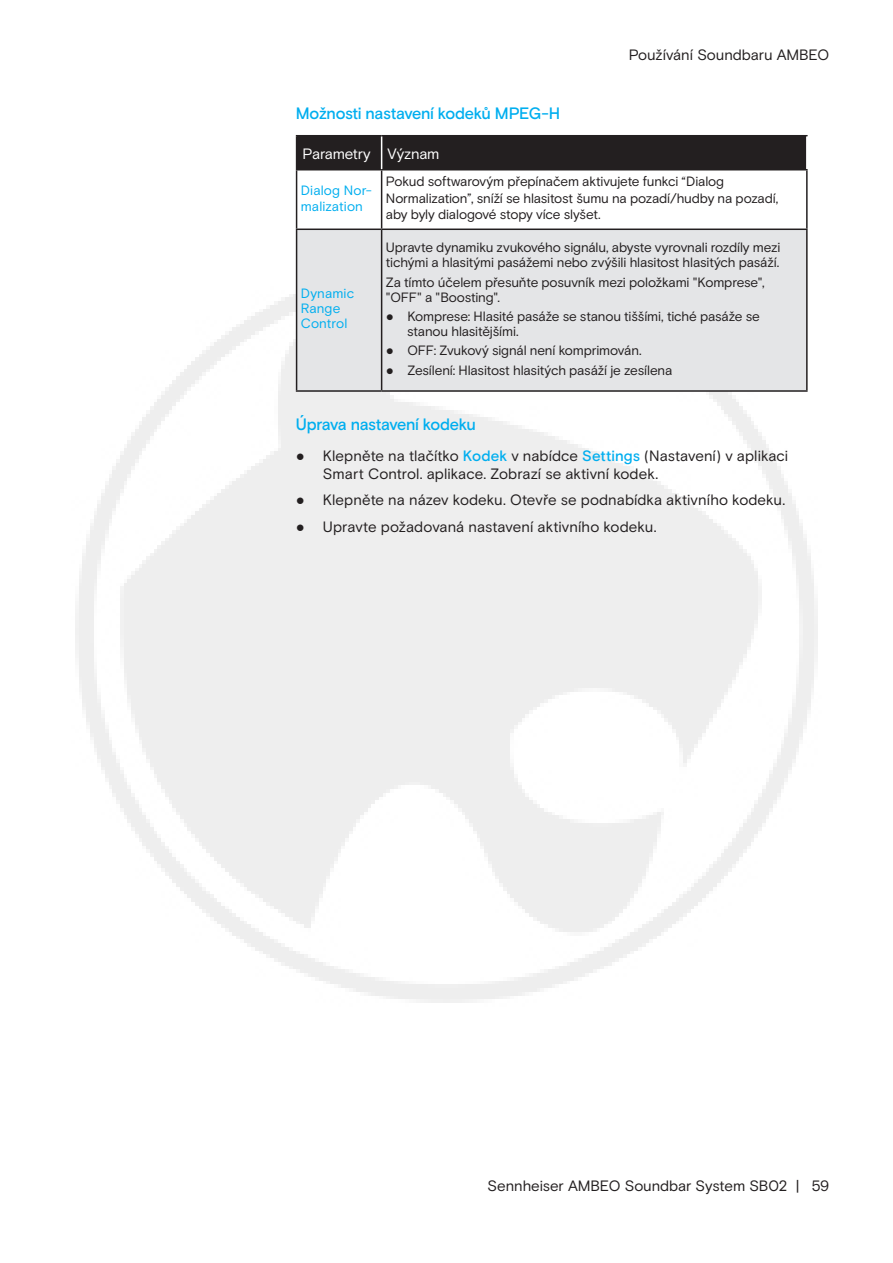
<style>
.page{position:relative;width:893px;height:1263px;background:#fff}
.page>*{position:absolute;margin:0;border:0;box-sizing:border-box;transform-origin:0 0}
.t1{font:500 16.5px "EPOS Basis";letter-spacing:-.025em;color:#00aeef}
.t2{font:15px/18px "EPOS Basis";color:#231f20}
.t3{font:15px "EPOS Basis";letter-spacing:-.02em;color:#fff}
.t4{font:13.5px/15px "EPOS Basis";letter-spacing:-.015em;color:#231f20}
.t5{font:13.5px/15px "EPOS Basis";letter-spacing:.005em;color:#00aeef}
.s1{font-family:"Arial";font-weight:900}
.s2{font-weight:500;color:#00aeef}
</style>
<div class="page">
<svg style="left:297px;top:136px;width:509px;height:93px"></svg>
<div style="left:297px;top:230px;width:509px;height:160px;background:#e4e5e7"></div>
<hr style="left:296px;top:135px;width:86px;height:1px;background:#231f20">
<hr style="left:296px;top:136px;width:1px;height:33px;background:#231f20">
<hr style="left:382px;top:135px;width:426px;height:1px;background:#231f20">
<hr style="left:296px;top:169px;width:86px;height:1px;background:#231f20">
<hr style="left:296px;top:170px;width:1px;height:59px;background:#231f20">
<hr style="left:382px;top:169px;width:426px;height:1px;background:#231f20">
<hr style="left:296px;top:230px;width:1px;height:160px;background:#231f20">
<hr style="left:296px;top:390px;width:86px;height:2px;background:#231f20">
<hr style="left:382px;top:390px;width:426px;height:2px;background:#231f20">
<hr style="left:381px;top:170px;width:1px;height:59px;background:#231f20">
<hr style="left:806px;top:170px;width:2px;height:59px;background:#231f20">
<hr style="left:296px;top:229px;width:86px;height:1px;background:#231f20">
<hr style="left:382px;top:229px;width:426px;height:1px;background:#231f20">
<hr style="left:381px;top:230px;width:1px;height:160px;background:#231f20">
<hr style="left:806px;top:230px;width:2px;height:160px;background:#231f20">
<hr style="left:381px;top:136px;width:1px;height:33px;background:#fff">
<p class="t2" style="left:629px;top:46px;width:202px">Používání Soundbaru AMBEO</p>
<p class="t1" style="left:296px;top:104px;width:266px">Možnosti nastavení kodeků MPEG-H</p>
<p class="t3" style="left:303px;top:145px;width:138px">Parametry Význam</p>
<p class="t5" style="left:301px;top:182px;width:73px;line-height:16.2px">Dialog Nor&shy;malization</p>
<p class="t4" style="left:386px;top:174px;width:394px;line-height:16.5px">Pokud softwarovým přepínačem aktivujete funkci “Dialog<br>Normalization”, sníží se hlasitost šumu na pozadí/hudby na pozadí, aby byly dialogové stopy více slyšet.</p>
<p class="t4" style="left:386px;top:241px;width:396px">Upravte dynamiku zvukového signálu, abyste vyrovnali rozdíly mezi tichými a hlasitými pasážemi nebo zvýšili hlasitost hlasitých pasáží.</p>
<p class="t4" style="left:386px;top:275px;width:380px">Za tímto účelem přesuňte posuvník mezi položkami "Komprese", "OFF" a "Boosting".</p>
<p class="t4" style="left:407px;top:309px;width:354px;text-indent:-21px"><span class="s1">●</span> Komprese: Hlasité pasáže se stanou tiššími, tiché pasáže se stanou hlasitějšími.</p>
<p class="t4" style="left:386px;top:343px;width:257px"><span class="s1">●</span> OFF: Zvukový signál není komprimován.</p>
<p class="t4" style="left:386px;top:363px;width:288px"><span class="s1">●</span> Zesílení: Hlasitost hlasitých pasáží je zesílena</p>
<p class="t1" style="left:296px;top:415px;width:182px">Úprava nastavení kodeku</p>
<p class="t2" style="left:323px;top:447px;width:467px;text-indent:-27px"><span class="s1">●</span> Klepněte na tlačítko <span class="s2">Kodek</span> v nabídce <span class="s2">Settings</span> (Nastavení) v aplikaci<br>Smart Control. aplikace. Zobrazí se aktivní kodek.</p>
<p class="t2" style="left:296px;top:491px;width:491px"><span class="s1">●</span> Klepněte na název kodeku. Otevře se podnabídka aktivního kodeku.</p>
<p class="t2" style="left:296px;top:518px;width:362px"><span class="s1">●</span> Upravte požadovaná nastavení aktivního kodeku.</p>
<p class="t5" style="left:301px;top:287px;width:55px">Dynamic<br>Range<br>Control</p>
<p class="t2" style="left:488px;top:1177px;width:343px">Sennheiser AMBEO Soundbar System SB02 | 59</p>
</div>
